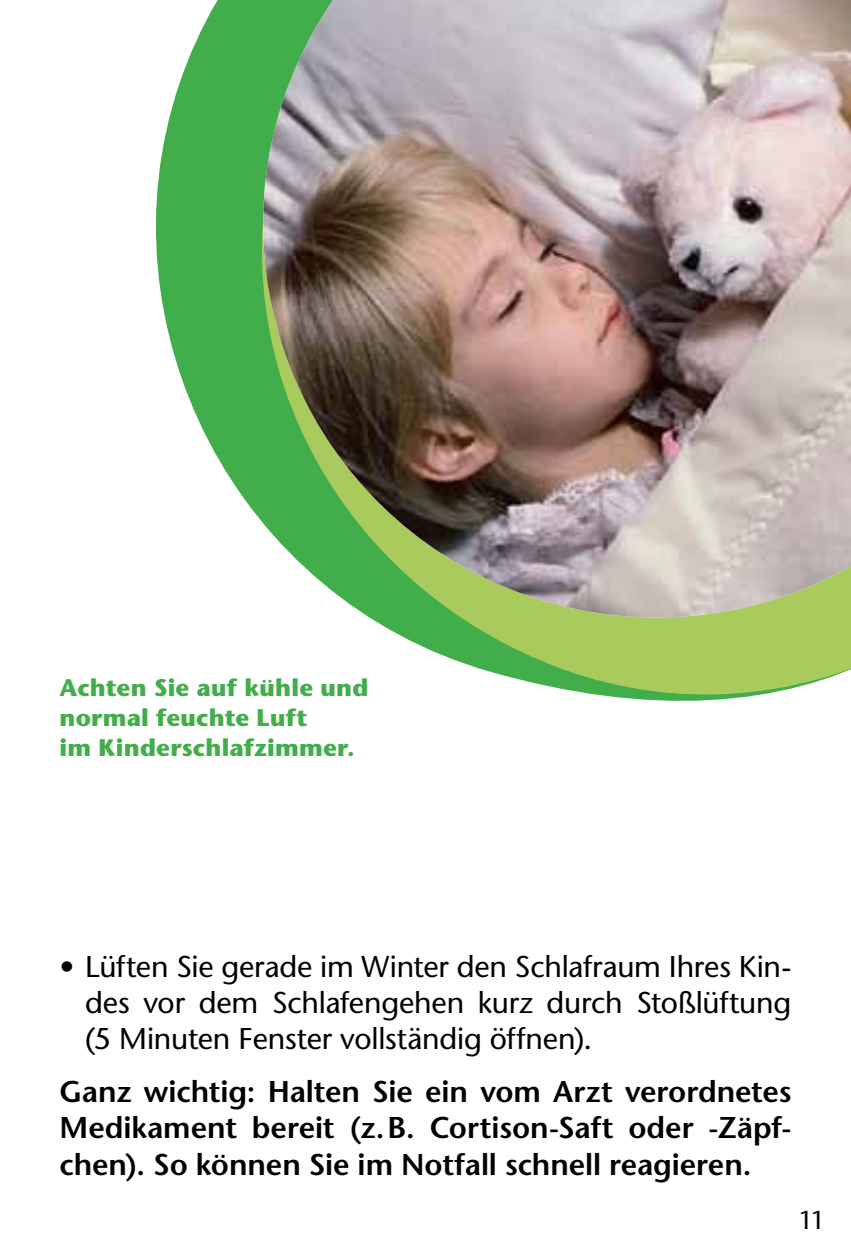
<style>
.page{position:relative;width:851px;height:1259px;background:#fff}
.page>*{position:absolute;margin:0;border:0;box-sizing:border-box;transform-origin:0 0}
.t1{font:600 30px/36px "Stone Sans Std";color:#000;text-align:justify}
.t2{font:500 30px/36px "Stone Sans Std";letter-spacing:-.01em;color:#000;text-align:justify}
.t3{font:500 25.5px "Stone Sans Std";color:#000}
.t4{font:700 24px/30px "Stone Sans Std";letter-spacing:.01em;color:#42ad4b}
</style>
<div class="page">
<svg style="left:156px;top:19px;width:51px;height:419px;fill:#42ad4b"></svg>
<svg style="left:207px;top:6px;width:643px;height:695px"></svg>
<svg style="left:214px;top:634px;width:636px;height:32px;fill:#a9cb5e"></svg>
<img style="left:214px;top:0;width:636px;height:634px">
<p class="t4" style="left:60px;top:672px;width:310px">Achten Sie auf kühle und normal feuchte Luft<br>im Kinderschlafzimmer.</p>
<p class="t2" style="left:85px;top:949px;width:707px;text-indent:-25px">• Lüften Sie gerade im Winter den Schlafraum Ihres Kin&shy;des vor dem Schlafengehen kurz durch Stoßlüftung (5 Minuten Fenster vollständig öffnen).</p>
<p class="t1" style="left:59px;top:1074px;width:733px">Ganz wichtig: Halten Sie ein vom Arzt verordnetes Medikament bereit (z.B. Cortison-Saft oder -Zäpf&shy;chen). So können Sie im Notfall schnell reagieren.</p>
<p class="t3" style="left:798px;top:1205px;width:28px">11</p>
</div>
